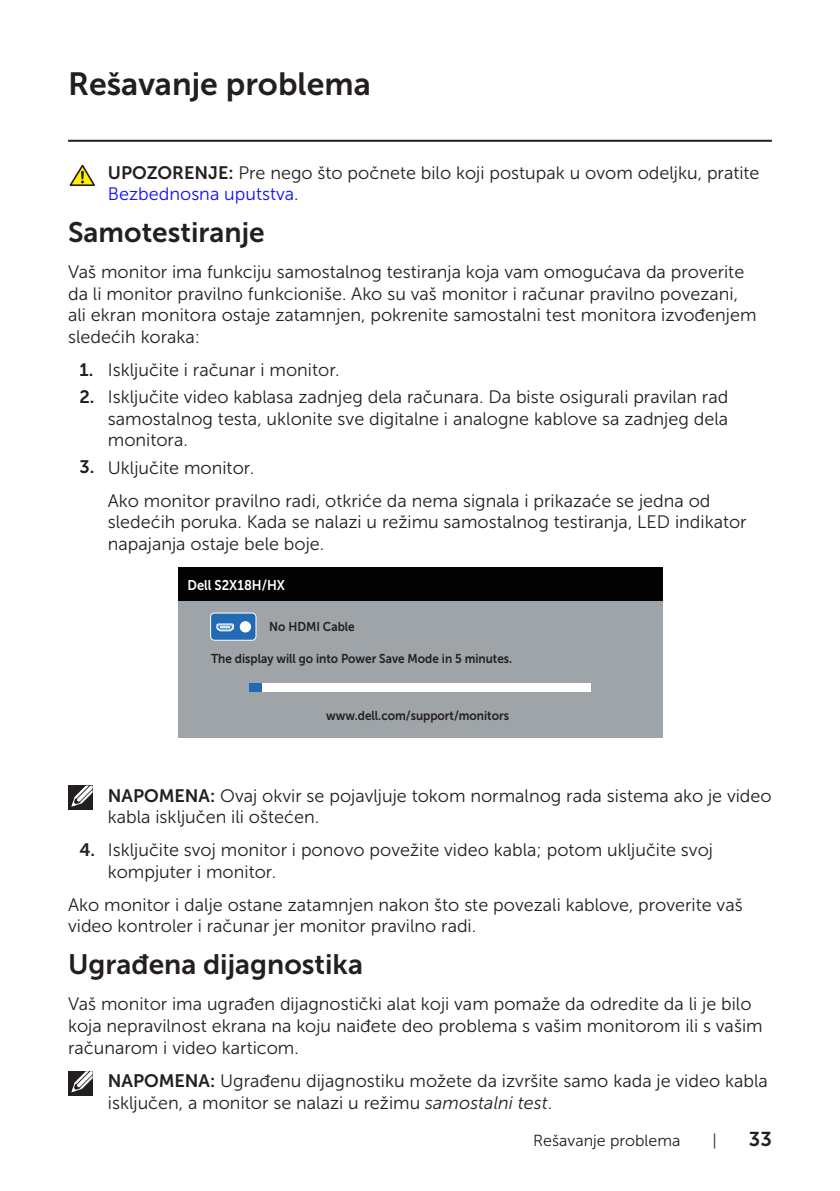
<style>
.page{position:relative;width:840px;height:1191px;background:#fff}
.page>*{position:absolute;margin:0;border:0;box-sizing:border-box;transform-origin:0 0}
.Head_1{font:32px "Museo Sans For Dell 700";color:#231f20}
.Head_2{font:28px "Museo Sans For Dell 700";color:#231f20}
.t1{font:20px "Museo Sans For Dell 700";color:#231f20}
.text{font:18px/21.6px "Museo Sans For Dell 300";color:#231f20}
.t2{font:16px "Museo Sans For Dell 300";color:#231f20}
.t3{font:14px "Museo Sans For Dell 700";color:#fff;scale:.92 1}
.t4{font:12.8px "Museo Sans For Dell 700";color:#231f20;scale:.92 1}
.t5{font:700 9.8px "Arial";color:#226ab4;scale:.73 1}
.s1{font-family:"Museo Sans For Dell 700"}
.s2{color:#1111f6}
.s3{font-style:italic}
</style>
<div class="page">
<hr style="left:68px;top:140px;width:703px;height:2px;background:#231f20">
<svg style="left:69px;top:164px;width:26px;height:22px"></svg>
<div style="left:177px;top:593px;width:485px;height:144px;background:#9ea4a7"></div>
<div style="left:178px;top:567px;width:484px;height:33px;background:#030303"></div>
<div style="left:249px;top:683px;width:341px;height:8px;background:#fff"></div>
<div style="left:249px;top:683px;width:12px;height:8px;background:#226ab4"></div>
<div style="left:210px;top:613px;width:46px;height:27px;background:#226ab4;border-radius:4px"></div>
<div style="left:210px;top:613px;width:46px;height:27px;border:1px solid #fff;border-radius:4px"></div>
<svg style="left:239px;top:621px;width:12px;height:11px"></svg>
<svg style="left:243px;top:623px;width:4px;height:7px"></svg>
<svg style="left:216px;top:623px;width:18px;height:8px"></svg>
<div style="left:68px;top:785px;width:24px;height:25px;background:#231f20"></div>
<svg style="left:71px;top:785px;width:22px;height:22px"></svg>
<div style="left:68px;top:1071px;width:24px;height:24px;background:#231f20"></div>
<svg style="left:71px;top:1071px;width:22px;height:22px"></svg>
<p class="Head_1" style="left:68px;top:66px;width:304px">Rešavanje problema</p>
<p class="text" style="left:108px;top:162px;width:653px"><span class="s1">UPOZORENJE:</span> Pre nego što počnete bilo koji postupak u ovom odeljku, pratite<br><span class="s2">Bezbednosna uputstva</span>.</p>
<p class="Head_2" style="left:68px;top:216px;width:198px">Samotestiranje</p>
<p class="text" style="left:68px;top:261px;width:689px">Vaš monitor ima funkciju samostalnog testiranja koja vam omogućava da proverite da li monitor pravilno funkcioniše. Ako su vaš monitor i računar pravilno povezani, ali ekran monitora ostaje zatamnjen, pokrenite samostalni test monitora izvođenjem sledećih koraka:</p>
<p class="text" style="left:79px;top:359px;width:261px"><span class="s1">1.</span> Isključite i računar i monitor.</p>
<p class="text" style="left:108px;top:386px;width:621px;text-align:justify;text-indent:-28px"><span class="s1">2.</span> Isključite video kablasa zadnjeg dela računara. Da biste osigurali pravilan rad samostalnog testa, uklonite sve digitalne i analogne kablove sa zadnjeg dela monitora.</p>
<p class="text" style="left:79px;top:457px;width:176px"><span class="s1">3.</span> Uključite monitor.</p>
<p class="text" style="left:108px;top:490px;width:640px">Ako monitor pravilno radi, otkriće da nema signala i prikazaće se jedna od sledećih poruka. Kada se nalazi u režimu samostalnog testiranja, LED indikator napajanja ostaje bele boje.</p>
<p class="t3" style="left:187px;top:577px;width:107px">Dell S2X18H/HX</p>
<p class="t5" style="left:243px;top:620px;width:7px">?</p>
<p class="t4" style="left:269px;top:619px;width:94px">No HDMI Cable</p>
<p class="t4" style="left:211px;top:651px;width:328px">The display will go into Power Save Mode in 5 minutes.</p>
<p class="t4" style="left:326px;top:708px;width:200px">www.dell.com/support/monitors</p>
<p class="text" style="left:108px;top:785px;width:665px"><span class="s1">NAPOMENA:</span> Ovaj okvir se pojavljuje tokom normalnog rada sistema ako je video kabla isključen ili oštećen.</p>
<p class="text" style="left:108px;top:839px;width:606px;text-indent:-28px"><span class="s1">4.</span> Isključite svoj monitor i ponovo povežite video kabla; potom uključite svoj kompjuter i monitor.</p>
<p class="text" style="left:68px;top:894px;width:675px">Ako monitor i dalje ostane zatamnjen nakon što ste povezali kablove, proverite vaš video kontroler i računar jer monitor pravilno radi.</p>
<p class="Head_2" style="left:68px;top:948px;width:296px">Ugrađena dijagnostika</p>
<p class="text" style="left:68px;top:993px;width:695px">Vaš monitor ima ugrađen dijagnostički alat koji vam pomaže da odredite da li je bilo koja nepravilnost ekrana na koju naiđete deo problema s vašim monitorom ili s vašim računarom i video karticom.</p>
<p class="text" style="left:108px;top:1070px;width:661px"><span class="s1">NAPOMENA:</span> Ugrađenu dijagnostiku možete da izvršite samo kada je video kabla isključen, a monitor se nalazi u režimu <span class="s3">samostalni test</span>.</p>
<p class="t2" style="left:533px;top:1131px;width:149px">Rešavanje problema</p>
<p class="t2" style="left:712px;top:1131px;width:6px">|</p>
<p class="t1" style="left:748px;top:1127px;width:24px">33</p>
</div>
